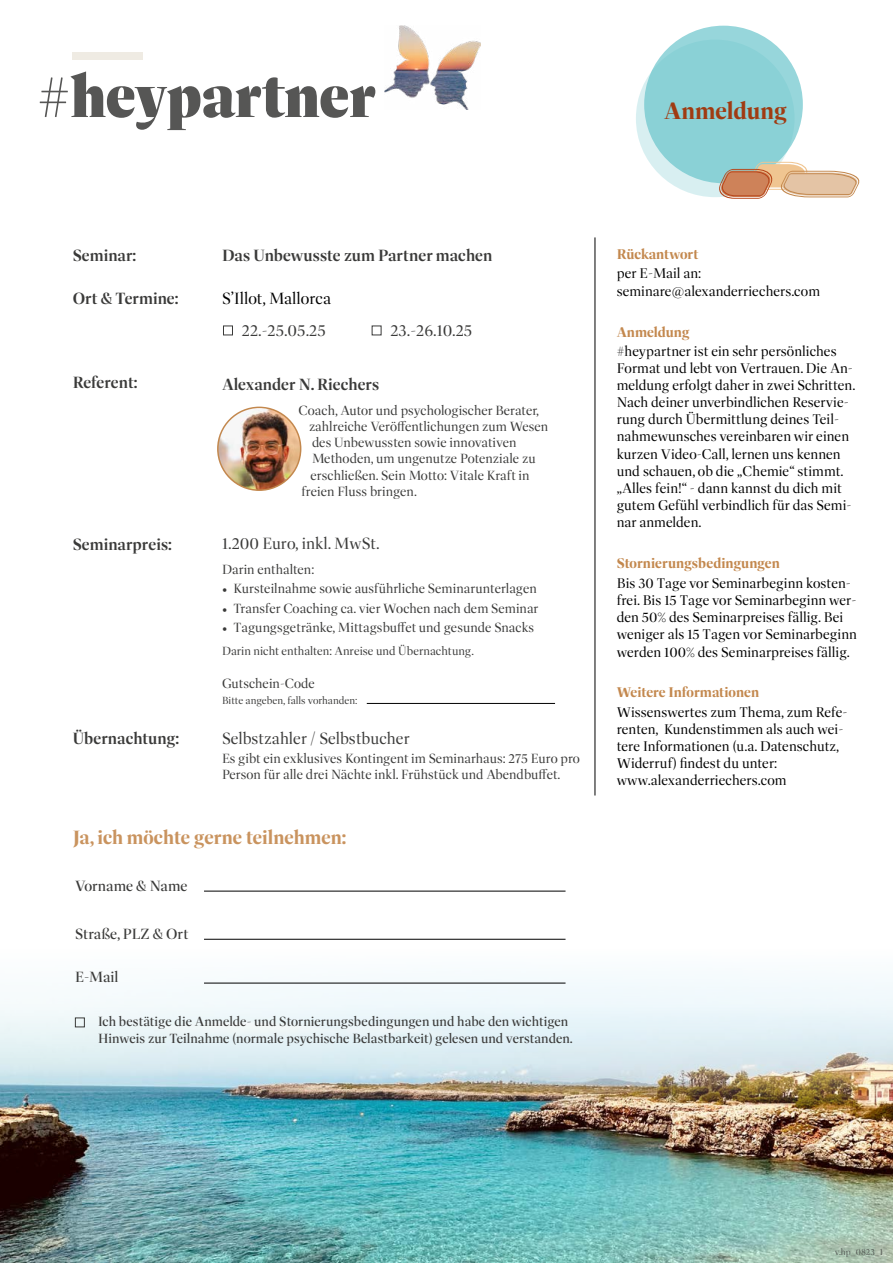
<style>
.page{position:relative;width:893px;height:1263px;background:#fff}
.page>*{position:absolute;margin:0;border:0;box-sizing:border-box;transform-origin:0 0}
.t1{font:900 60px "Dashiell Fine";color:#565655}
.t2{font:700 24px "Dashiell Fine";letter-spacing:-.005em;color:#a03b12}
.t3{font:700 19.5px "Dashiell Fine";letter-spacing:-.005em;color:#c9935e}
.t4{font:600 16.5px "Dashiell Fine";color:#3a3a39}
.t5{font:16.5px "Dashiell Fine";color:#3a3a39}
.t6{font:16.5px "Dashiell Fine";color:#000}
.t7{font:500 15px "Dashiell Fine";color:#3a3a39}
.t8{font:14.25px/17.1px "Dashiell Fine";color:#000}
.t9{font:700 14.25px "Dashiell Fine";color:#c3884e}
.t10{font:13.5px/16.2px "Dashiell Fine";color:#3a3a39}
.t11{font:500 13.5px/16.2px "Dashiell Fine";color:#3a3a39}
.t12{font:12px "Dashiell Fine";color:#3a3a39}
.t13{font:10.5px "Dashiell Fine";letter-spacing:-.005em;color:#3a3a39}
.t14{font:9px "Dashiell Fine";color:#3a3a39}
.s1{font-family:"Minion Pro"}
</style>
<div class="page">
<img style="left:384px;top:26px;width:96px;height:84px">
<img style="left:0;top:938px;width:893px;height:325px">
<hr style="left:595px;top:237px;width:1px;height:558px;background:#000">
<hr style="left:204px;top:891px;width:362px;height:1px;background:#000">
<hr style="left:204px;top:939px;width:362px;height:1px;background:#000">
<hr style="left:204px;top:983px;width:362px;height:1px;background:#000">
<div style="left:75px;top:1017px;width:10px;height:10px;border:1px solid #3a3a39"></div>
<img style="left:218px;top:409px;width:83px;height:81px">
<div style="left:217px;top:407px;width:84px;height:84px;border:2px solid #c3884e;border-radius:50%"></div>
<hr style="left:367px;top:703px;width:188px;height:1px;background:#000">
<div style="left:223px;top:326px;width:10px;height:9px;border:1px solid #3a3a39"></div>
<div style="left:73px;top:52px;width:70px;height:7px;background:#efebe3"></div>
<div style="left:636px;top:40px;width:158px;height:157px;background:#d8eff1;border-radius:50%"></div>
<div style="left:644px;top:26px;width:159px;height:157px;background:linear-gradient(to right,#89d1d6,#90d3d8);border-radius:50%"></div>
<svg style="left:694px;top:136px;width:166px;height:63px"></svg>
<h1 class="t1" style="left:37px;top:59px;width:340px">#heypartner</h1>
<h2 class="t2" style="left:664px;top:97px;width:124px">Anmeldung</h2>
<p class="t4" style="left:73px;top:245px;width:65px">Seminar:</p>
<p class="t9" style="left:617px;top:246px;width:83px">Rückantwort</p>
<p class="t8" style="left:617px;top:264px;width:205px;line-height:18.6px">per E-Mail an: seminare@alexanderriechers.com</p>
<p class="t9" style="left:617px;top:324px;width:74px">Anmeldung</p>
<p class="t8" style="left:617px;top:343px;width:240px">#heypartner ist ein sehr persönliches Format und lebt von Vertrauen. Die An&shy;meldung erfolgt daher in zwei Schritten.<br>Nach deiner unverbindlichen Reservie&shy;rung durch Übermittlung deines Teil&shy;nahmewunsches vereinbaren wir einen kurzen Video-Call, lernen uns kennen und schauen, ob die „Chemie“ stimmt. „Alles fein!“ - dann kannst du dich mit gutem Gefühl verbindlich für das Semi&shy;nar anmelden.</p>
<p class="t9" style="left:617px;top:555px;width:165px">Stornierungsbedingungen</p>
<p class="t8" style="left:617px;top:575px;width:242px">Bis 30 Tage vor Seminarbeginn kosten&shy;frei. Bis 15 Tage vor Seminarbeginn wer&shy;den 50% des Seminarpreises fällig. Bei weniger als 15 Tagen vor Seminarbeginn werden 100% des Seminarpreises fällig.</p>
<p class="t9" style="left:617px;top:683px;width:144px">Weitere Informationen</p>
<p class="t8" style="left:617px;top:704px;width:232px">Wissenswertes zum Thema, zum Refe&shy;renten, Kundenstimmen als auch wei&shy;tere Informationen (u.a. Datenschutz, Widerruf) findest du unter: www.alexanderriechers.com</p>
<p class="t4" style="left:222px;top:245px;width:272px">Das Unbewusste zum Partner machen</p>
<p class="t6" style="left:222px;top:289px;width:111px">S’Illot, Mallorca</p>
<p class="t4" style="left:73px;top:289px;width:108px">Ort &amp; Termine:</p>
<p class="t5" style="left:242px;top:321px;width:85px">22.-25.05.25</p>
<p class="t5" style="left:391px;top:321px;width:83px">23.-26.10.25</p>
<p class="t4" style="left:73px;top:373px;width:66px">Referent:</p>
<p class="t4" style="left:222px;top:374px;width:159px">Alexander N. Riechers</p>
<p class="t10" style="left:298px;top:402px;width:242px">Coach, Autor und psychologischer Berater,</p>
<p class="t10" style="left:309px;top:419px;width:241px">zahlreiche Veröffentlichungen zum Wesen</p>
<p class="t10" style="left:312px;top:435px;width:206px">des Unbewussten sowie innovativen</p>
<p class="t10" style="left:312px;top:451px;width:225px">Methoden, um ungenutze Potenziale zu</p>
<p class="t10" style="left:311px;top:467px;width:221px">erschließen. Sein Motto: Vitale Kraft in</p>
<p class="t10" style="left:301px;top:483px;width:117px">freien Fluss bringen.</p>
<p class="t5" style="left:222px;top:534px;width:159px">1.200 Euro, inkl. MwSt.</p>
<p class="t4" style="left:73px;top:535px;width:101px">Seminarpreis:</p>
<p class="t10" style="left:222px;top:562px;width:94px">Darin enthalten:</p>
<p class="t10" style="left:222px;top:581px;width:316px"><span class="s1">•</span> Kursteilnahme sowie ausführliche Seminarunterlagen</p>
<p class="t10" style="left:222px;top:600px;width:318px"><span class="s1">•</span> Transfer Coaching ca. vier Wochen nach dem Seminar</p>
<p class="t10" style="left:222px;top:619px;width:314px"><span class="s1">•</span> Tagungsgetränke, Mittagsbuffet und gesunde Snacks</p>
<p class="t12" style="left:222px;top:644px;width:253px">Darin nicht enthalten: Anreise und Übernachtung.</p>
<p class="t10" style="left:222px;top:675px;width:95px">Gutschein-Code</p>
<p class="t13" style="left:222px;top:694px;width:137px">Bitte angeben, falls vorhanden:</p>
<p class="t4" style="left:73px;top:728px;width:108px">Übernachtung:</p>
<p class="t5" style="left:222px;top:729px;width:189px">Selbstzahler / Selbstbucher</p>
<p class="t10" style="left:222px;top:750px;width:359px">Es gibt ein exklusives Kontingent im Seminarhaus: 275 Euro pro<br>Person für alle drei Nächte inkl. Frühstück und Abendbuffet.</p>
<h3 class="t3" style="left:73px;top:825px;width:275px">Ja, ich möchte gerne teilnehmen:</h3>
<p class="t7" style="left:75px;top:877px;width:114px">Vorname &amp; Name</p>
<p class="t7" style="left:75px;top:925px;width:115px">Straße, PLZ &amp; Ort</p>
<p class="t7" style="left:75px;top:968px;width:45px">E-Mail</p>
<p class="t11" style="left:98px;top:1014px;width:476px">Ich bestätige die Anmelde- und Stornierungsbedingungen und habe den wichtigen<br>Hinweis zur Teilnahme (normale psychische Belastbarkeit) gelesen und verstanden.</p>
<p class="t14" style="left:835px;top:1247px;width:50px">v.hp_0823_1</p>
</div>
